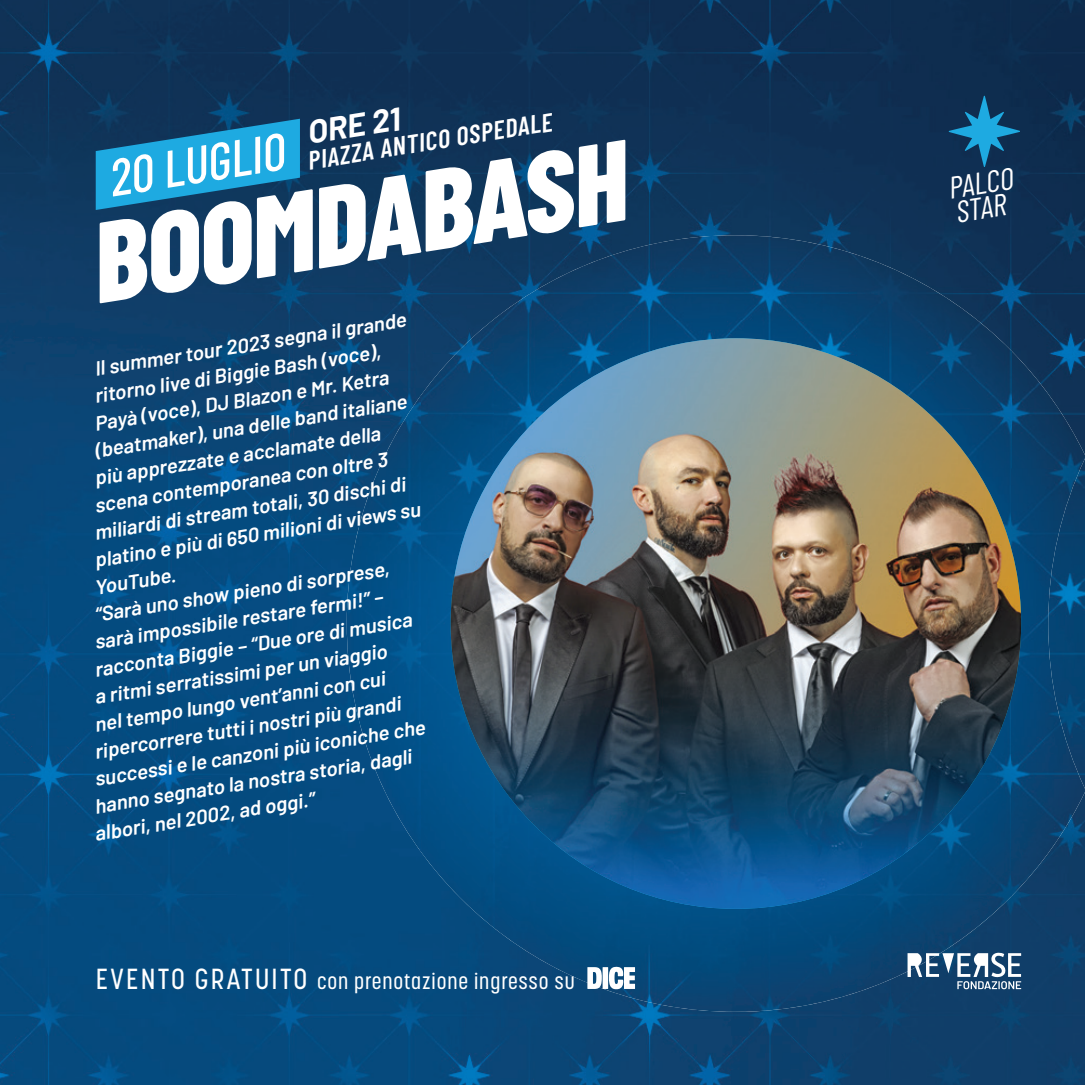
<style>
.page{position:relative;width:1085px;height:1085px;background:#fff}
.page>*{position:absolute;margin:0;border:0;box-sizing:border-box;transform-origin:0 0}
.t1{font:italic 800 113.62px "Barlow Condensed";color:#fff}
.t2{font:italic 500 51.98px "Barlow Condensed";color:#fff}
.t3{font:italic 700 31.95px "Barlow";color:#fff}
.t4{font:italic 30.6px/24.8px "Barlow Condensed";color:#fff}
.t5{font:italic 600 25.88px "Barlow Condensed";color:#fff}
.t6{font:500 22.5px "Korolev Condensed";letter-spacing:.04em;color:#fff}
.t7{font:italic 600 20.25px "Barlow";color:#fff}
.s1{font-size:28.8px}
</style>
<div class="page">
<img style="left:0;top:0;width:1084px;height:1084px">
<img style="left:494px;top:235px;width:517px;height:776px">
<img style="left:420px;top:318px;width:75px;height:610px">
<img style="left:1010px;top:350px;width:74px;height:546px">
<img style="left:347px;top:395px;width:74px;height:456px">
<img style="left:1047px;top:458px;width:37px;height:330px">
<svg style="left:96px;top:119px;width:204px;height:91px;background:#1881b2"></svg>
<svg style="left:948px;top:96px;width:72px;height:71px;background:#125078"></svg>
<svg style="left:907px;top:952px;width:113px;height:37px"></svg>
<img style="left:450px;top:338px;width:570px;height:570px;border-radius:285px">
<svg style="left:587px;top:966px;width:48px;height:23px"></svg>
<h3 class="t3" style="left:303px;top:110px;width:95px;rotate:-9deg">ORE 21</h3>
<p class="t5" style="left:304px;top:142px;width:248px;rotate:-9deg">PIAZZA ANTICO OSPEDALE</p>
<h2 class="t2" style="left:102px;top:142px;width:179px;rotate:-9deg">20 LUGLIO</h2>
<h1 class="t1" style="left:77px;top:184px;width:541px;rotate:-9deg">BOOMDABASH</h1>
<p class="t7" style="left:92px;top:354px;width:317px;rotate:-9deg">Il summer tour 2023 segna il grande</p>
<p class="t7" style="left:92px;top:381px;width:291px;rotate:-9deg">ritorno live di Biggie Bash (voce),</p>
<p class="t7" style="left:92px;top:409px;width:299px;rotate:-9deg">Payà (voce), DJ Blazon e Mr. Ketra</p>
<p class="t7" style="left:92px;top:436px;width:317px;rotate:-9deg">(beatmaker), una delle band italiane</p>
<p class="t7" style="left:92px;top:463px;width:291px;rotate:-9deg">più apprezzate e acclamate della</p>
<p class="t7" style="left:92px;top:491px;width:298px;rotate:-9deg">scena contemporanea con oltre 3</p>
<p class="t7" style="left:92px;top:518px;width:316px;rotate:-9deg">miliardi di stream totali, 30 dischi di</p>
<p class="t7" style="left:92px;top:545px;width:331px;rotate:-9deg">platino e più di 650 milioni di views su</p>
<p class="t7" style="left:92px;top:572px;width:83px;rotate:-9deg">YouTube.</p>
<p class="t7" style="left:92px;top:600px;width:299px;rotate:-9deg">“Sarà uno show pieno di sorprese,</p>
<p class="t7" style="left:92px;top:627px;width:293px;rotate:-9deg">sarà impossibile restare fermi!” –</p>
<p class="t7" style="left:92px;top:654px;width:322px;rotate:-9deg">racconta Biggie – “Due ore di musica</p>
<p class="t7" style="left:92px;top:682px;width:297px;rotate:-9deg">a ritmi serratissimi per un viaggio</p>
<p class="t7" style="left:92px;top:709px;width:295px;rotate:-9deg">nel tempo lungo vent’anni con cui</p>
<p class="t7" style="left:92px;top:736px;width:311px;rotate:-9deg">ripercorrere tutti i nostri più grandi</p>
<p class="t7" style="left:92px;top:764px;width:336px;rotate:-9deg">successi e le canzoni più iconiche che</p>
<p class="t7" style="left:92px;top:791px;width:322px;rotate:-9deg">hanno segnato la nostra storia, dagli</p>
<p class="t7" style="left:92px;top:818px;width:224px;rotate:-9deg">albori, nel 2002, ad oggi.”</p>
<p class="t6" style="left:96px;top:967px;width:480px"><span class="s1">EVENTO GRATUITO</span> con prenotazione ingresso su</p>
<h3 class="t4" style="left:945px;top:174px;width:67px;rotate:-9deg">PALCO<br>STAR</h3>
</div>
